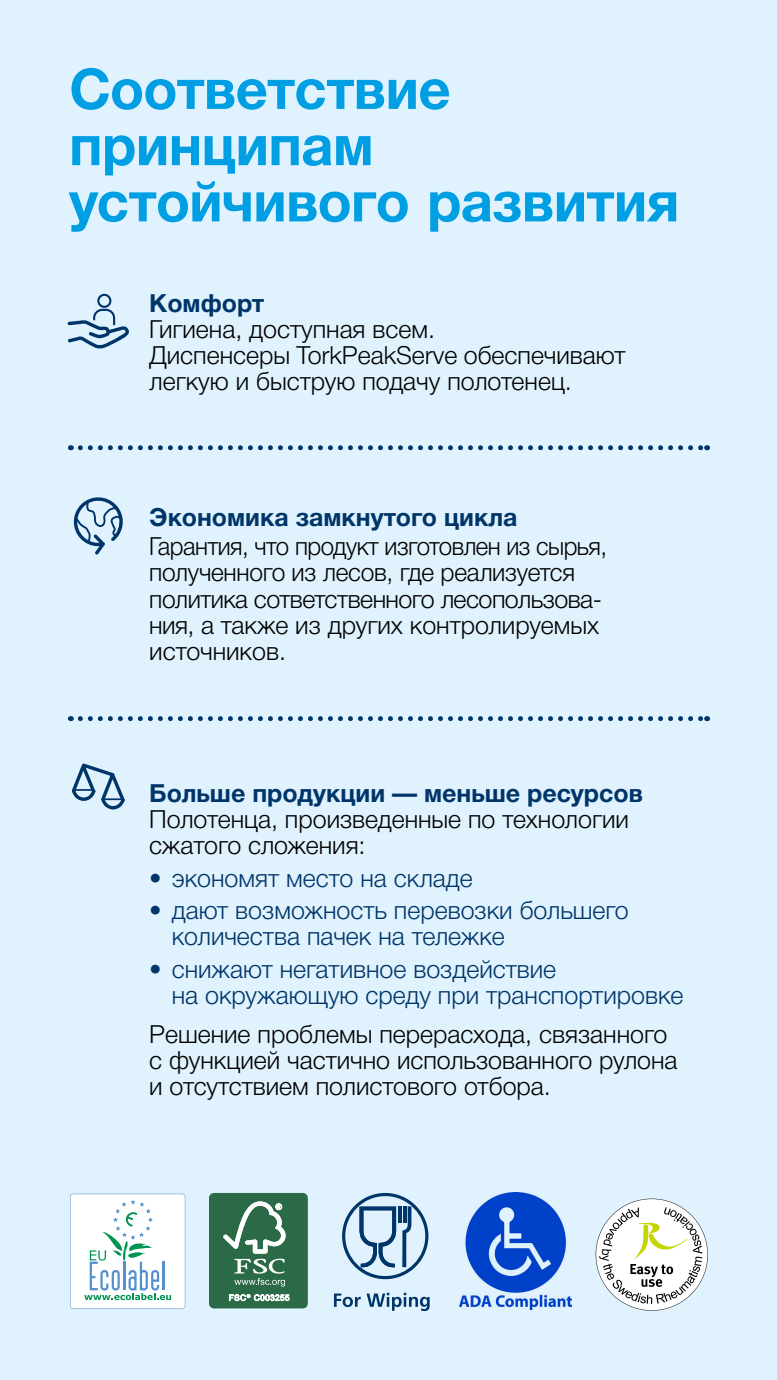
<style>
.page{position:relative;width:777px;height:1380px;background:#fff}
.page>*{position:absolute;margin:0;border:0;box-sizing:border-box;transform-origin:0 0}
.t1{font:700 56.25px/56.2px "Helvetica Neue Cyr";letter-spacing:-.01em;color:#009ee3}
.t2{font:300 25px/26.2px "Helvetica Neue Cyr";color:#000}
.t3{font:300 25px/26.2px "Helvetica Neue Cyr";color:#003569}
.t4{font:300 25px/26.2px "Helvetica Neue Cyr";letter-spacing:-.02em;color:#000;scale:.96 1}
.t5{font:700 25px "Helvetica Neue Cyr";color:#003569}
.t6{font:300 25px/52.5px "Helvetica Neue Cyr";letter-spacing:-.02em;color:#000}
</style>
<div class="page">
<div style="left:0;top:0;width:776px;height:1380px;background:#dff2fd"></div>
<svg style="left:67px;top:294px;width:62px;height:54px"></svg>
<svg style="left:73px;top:497px;width:50px;height:58px"></svg>
<svg style="left:72px;top:763px;width:53px;height:46px"></svg>
<svg style="left:595px;top:1198px;width:113px;height:113px"></svg>
<div style="left:209px;top:1193px;width:99px;height:115px;background:#2b6a46;border-radius:5px"></div>
<div style="left:209px;top:1193px;width:98px;height:115px;border:1px solid #2b6a46;border-radius:6px"></div>
<svg style="left:223px;top:1201px;width:62px;height:86px"></svg>
<svg style="left:229px;top:1294px;width:60px;height:7px"></svg>
<svg style="left:342px;top:1193px;width:86px;height:86px"></svg>
<svg style="left:334px;top:1294px;width:26px;height:13px"></svg>
<svg style="left:366px;top:1293px;width:63px;height:18px"></svg>
<img style="left:459px;top:1193px;width:112px;height:116px">
<svg style="left:80px;top:445px;width:627px;height:5px"></svg>
<svg style="left:80px;top:716px;width:627px;height:5px"></svg>
<svg style="left:70px;top:1194px;width:115px;height:115px;background:#e4f0f2"></svg>
<h1 class="t1" style="left:69px;top:61px;width:611px">Соответствие принципам устойчивого развития</h1>
<p class="t5" style="left:149px;top:289px;width:117px">Комфорт</p>
<p class="t2" style="left:149px;top:316px;width:477px">Гигиена, доступная всем.<br>Диспенсеры TorkPeakServe обеспечивают легкую и быструю подачу полотенец.</p>
<p class="t5" style="left:149px;top:504px;width:369px">Экономика замкнутого цикла</p>
<p class="t4" style="left:149px;top:533px;width:478px">Гарантия, что продукт изготовлен из сырья, полученного из лесов, где реализуется</p>
<p class="t2" style="left:149px;top:612px;width:451px">ния а, также из других контролируемых</p>
<p class="t6" style="left:149px;top:573px;width:454px">политика сответственного лесопользова&shy;источников.</p>
<p class="t5" style="left:149px;top:779px;width:495px">Больше продукции — меньше ресурсов</p>
<p class="t2" style="left:149px;top:806px;width:481px">Полотенца, произведенные по технологии сжатого сложения:</p>
<p class="t3" style="left:149px;top:865px;width:325px">• экономят место на складе</p>
<p class="t3" style="left:172px;top:897px;width:458px;text-indent:-22px">• дают возможность перевозки большего количества пачек на тележке</p>
<p class="t3" style="left:172px;top:956px;width:513px;text-indent:-22px">• снижают негативное воздействие<br>на окружающую среду при транспортировке</p>
<p class="t2" style="left:149px;top:1021px;width:529px">Решение проблемы перерасхода, связанного с функцией частично использованного рулона и отсутствием полистового отбора.</p>
</div>
